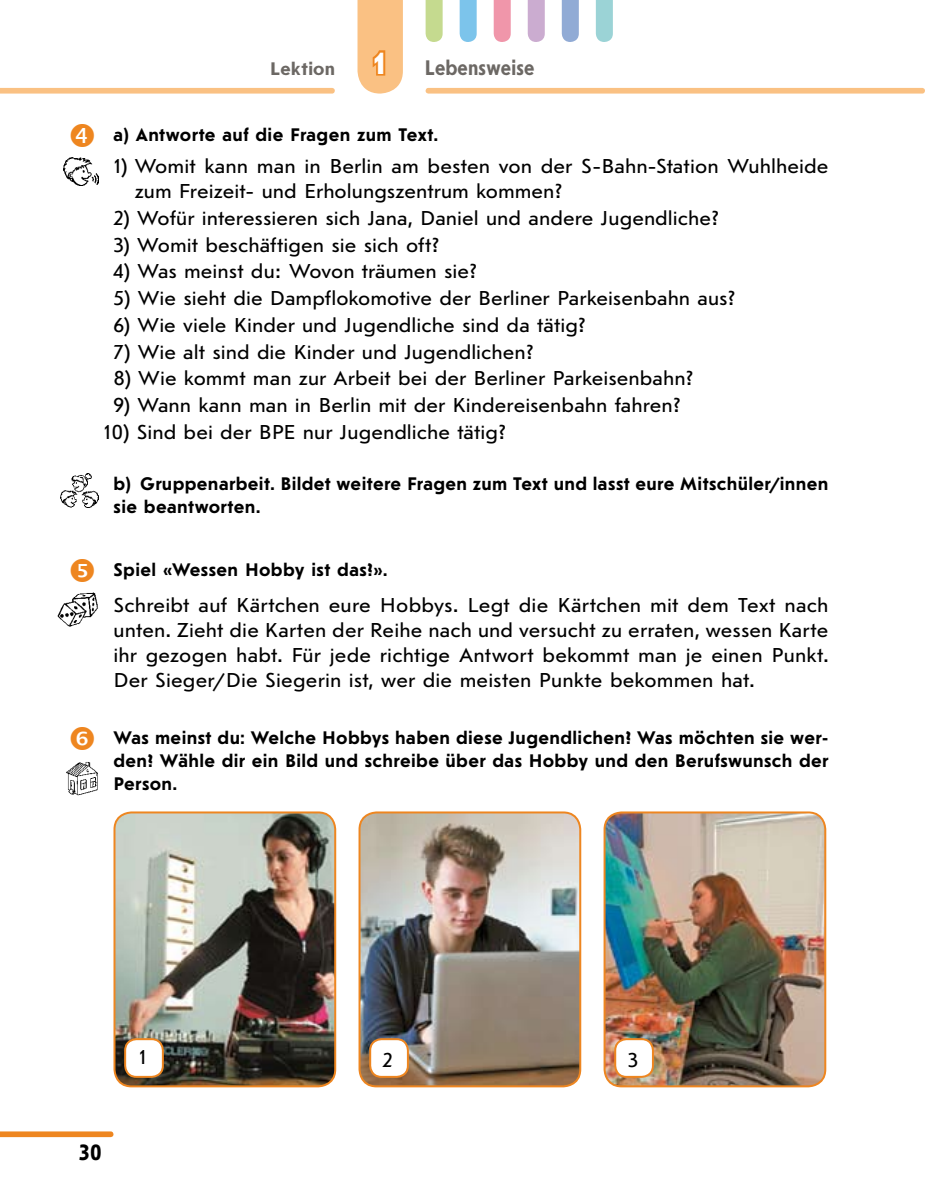
<style>
.page{position:relative;width:925px;height:1191px;background:#fff}
.page>*{position:absolute;margin:0;border:0;box-sizing:border-box;transform-origin:0 0}
.t1{font:700 23px "Journal Sans New";color:#000}
.t2{font:700 22px "Journal Sans OTF";letter-spacing:.015em;color:#6c6864;scale:.87 1}
.t3{font:21px/25px "Journal Sans New";letter-spacing:.005em;color:#000}
.t4{font:700 19px/23px "Journal Sans New";letter-spacing:.02em;color:#000}
.s1{font-size:19px}
.s2{font-size:32px;color:#fff}
</style>
<div class="page">
<div style="left:425px;top:88px;width:499px;height:6px;background:#fac183;border-radius:3px"></div>
<svg style="left:0;top:88px;width:334px;height:6px"></svg>
<svg style="left:357px;top:0;width:46px;height:94px"></svg>
<svg style="left:425px;top:0;width:17px;height:42px"></svg>
<svg style="left:459px;top:0;width:17px;height:42px"></svg>
<svg style="left:493px;top:0;width:17px;height:42px"></svg>
<svg style="left:527px;top:0;width:17px;height:42px"></svg>
<svg style="left:561px;top:0;width:17px;height:42px"></svg>
<svg style="left:595px;top:0;width:17px;height:42px"></svg>
<svg style="left:0;top:1131px;width:113px;height:6px"></svg>
<img style="left:116px;top:814px;width:219px;height:272px">
<div style="left:113px;top:811px;width:223px;height:276px;border:2px solid #ee8620;border-radius:17px"></div>
<div style="left:125px;top:1039px;width:38px;height:37px;background:#fff;border-radius:11px"></div>
<div style="left:124px;top:1038px;width:40px;height:39px;border:2px solid #ee8620;border-radius:11px"></div>
<img style="left:361px;top:814px;width:219px;height:272px">
<div style="left:358px;top:811px;width:223px;height:276px;border:2px solid #ee8620;border-radius:17px"></div>
<div style="left:370px;top:1039px;width:38px;height:37px;background:#fff;border-radius:11px"></div>
<div style="left:369px;top:1038px;width:40px;height:39px;border:2px solid #ee8620;border-radius:11px"></div>
<img style="left:606px;top:812px;width:218px;height:274px">
<div style="left:603px;top:811px;width:222px;height:276px;border:2px solid #ee8620;border-radius:17px"></div>
<div style="left:615px;top:1039px;width:37px;height:37px;background:#fff;border-radius:11px"></div>
<div style="left:614px;top:1038px;width:39px;height:39px;border:2px solid #ee8620;border-radius:11px"></div>
<img style="left:64px;top:158px;width:35px;height:27px">
<img style="left:60px;top:473px;width:39px;height:34px">
<img style="left:57px;top:593px;width:41px;height:33px">
<img style="left:66px;top:762px;width:32px;height:33px">
<p class="t2" style="left:271px;top:55px;width:304px"><span class="s1">Lektion</span> <span class="s2">1</span> Lebensweise</p>
<p class="t4" style="left:113px;top:123px;width:326px">a) Antworte auf die Fragen zum Text.</p>
<p class="t3" style="left:135px;top:154px;width:695px;text-indent:-21px">1) Womit kann man in Berlin am besten von der S-Bahn-Station Wuhlheide zum Freizeit- und Erholungszentrum kommen?</p>
<p class="t3" style="left:113px;top:205px;width:607px">2) Wofür interessieren sich Jana, Daniel und andere Jugendliche?</p>
<p class="t3" style="left:113px;top:232px;width:328px">3) Womit beschäftigen sie sich oft?</p>
<p class="t3" style="left:113px;top:259px;width:365px">4) Was meinst du: Wovon träumen sie?</p>
<p class="t3" style="left:113px;top:285px;width:624px">5) Wie sieht die Dampflokomotive der Berliner Parkeisenbahn aus?</p>
<p class="t3" style="left:113px;top:312px;width:474px">6) Wie viele Kinder und Jugendliche sind da tätig?</p>
<p class="t3" style="left:113px;top:339px;width:422px">7) Wie alt sind die Kinder und Jugendlichen?</p>
<p class="t3" style="left:113px;top:365px;width:582px">8) Wie kommt man zur Arbeit bei der Berliner Parkeisenbahn?</p>
<p class="t3" style="left:113px;top:392px;width:569px">9) Wann kann man in Berlin mit der Kindereisenbahn fahren?</p>
<p class="t3" style="left:103px;top:419px;width:404px">10) Sind bei der BPE nur Jugendliche tätig?</p>
<p class="t4" style="left:113px;top:472px;width:716px">b) Gruppenarbeit. Bildet weitere Fragen zum Text und lasst eure Mitschüler/innen sie beantworten.</p>
<p class="t4" style="left:113px;top:558px;width:275px">Spiel «Wessen Hobby ist das?».</p>
<p class="t3" style="left:113px;top:592px;width:716px;text-align:justify">Schreibt auf Kärtchen eure Hobbys. Legt die Kärtchen mit dem Text nach unten. Zieht die Karten der Reihe nach und versucht zu erraten, wessen Karte ihr gezogen habt. Für jede richtige Antwort bekommt man je einen Punkt.<br>Der Sieger/Die Siegerin ist, wer die meisten Punkte bekommen hat.</p>
<p class="t4" style="left:113px;top:726px;width:716px;text-align:justify">Was meinst du: Welche Hobbys haben diese Jugendlichen? Was möchten sie wer&shy;den? Wähle dir ein Bild und schreibe über das Hobby und den Berufswunsch der Person.</p>
<p class="t1" style="left:79px;top:1139px;width:24px">30</p>
<p class="t3" style="left:139px;top:1044px;width:10px">1</p>
<p class="t3" style="left:382px;top:1047px;width:12px">2</p>
<p class="t3" style="left:627px;top:1047px;width:12px">3</p>
</div>
